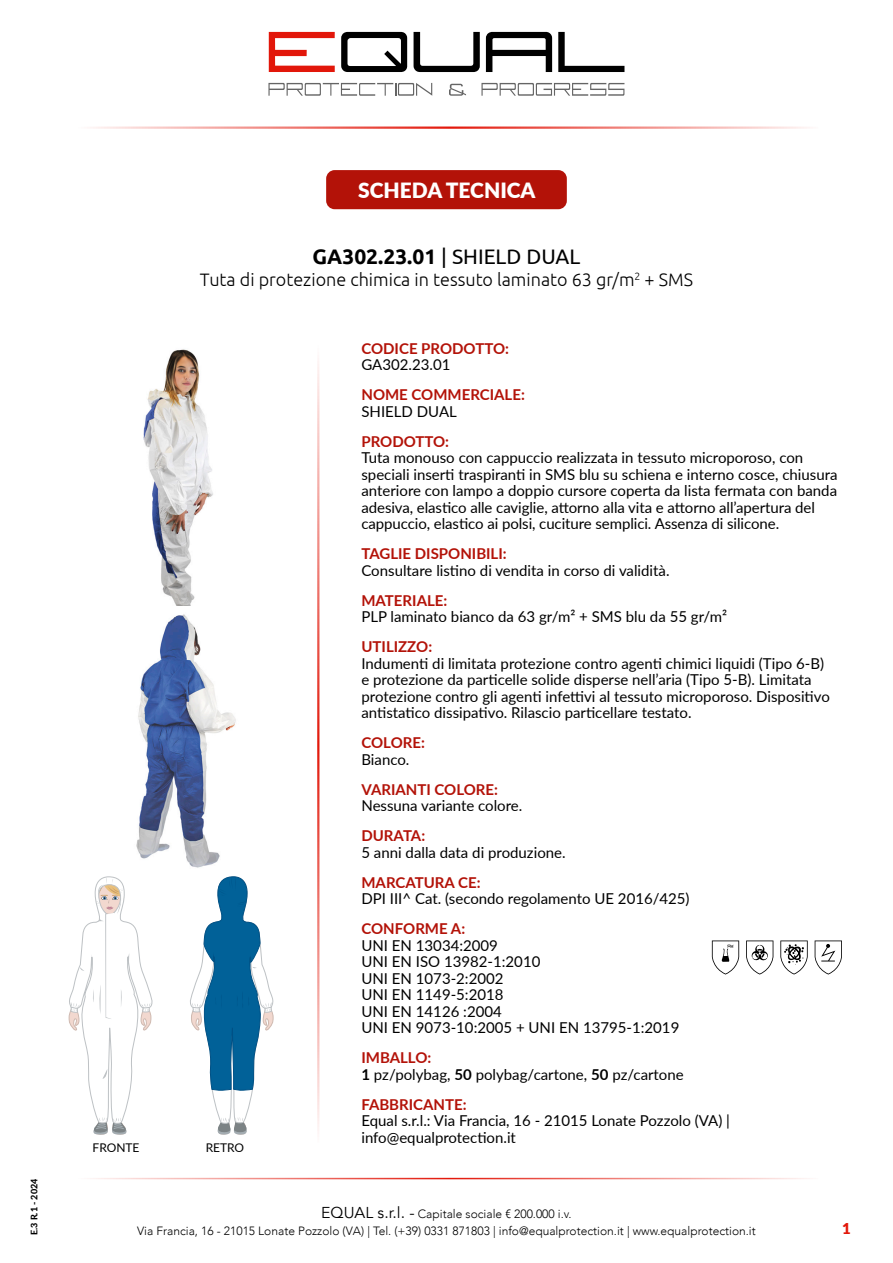
<style>
.page{position:relative;width:893px;height:1263px;background:#fff}
.page>*{position:absolute;margin:0;border:0;box-sizing:border-box;transform-origin:0 0}
.t1{font:700 21px "Ubuntu";color:#000}
.t2{font:900 21px "Lato";color:#fff}
.t3{font:300 18px "Ubuntu";color:#000}
.t4{font:15px/16.5px "Lato";color:#000}
.t5{font:700 15px "Lato";color:#b31208}
.t6{font:900 15px "Lato";color:#e2180a}
.t7{font:300 12px "Avenir";color:#000}
.t8{font:12px "Lato";color:#000}
.t9{font:800 9px "Lato";color:#000}
.s1{font-weight:400}
.s2{font-weight:700}
.s3{font-weight:400;font-size:15.75px}
</style>
<div class="page">
<svg style="left:269px;top:32px;width:66px;height:40px"></svg>
<svg style="left:341px;top:32px;width:66px;height:40px"></svg>
<svg style="left:414px;top:32px;width:66px;height:40px"></svg>
<svg style="left:486px;top:32px;width:66px;height:40px"></svg>
<svg style="left:558px;top:32px;width:66px;height:40px"></svg>
<svg style="left:268px;top:83px;width:164px;height:13px"></svg>
<svg style="left:449px;top:84px;width:17px;height:12px"></svg>
<svg style="left:481px;top:83px;width:143px;height:13px"></svg>
<div style="left:326px;top:170px;width:241px;height:39px;background:#b31208;border-radius:9px"></div>
<hr style="left:317px;top:341px;width:2px;height:802px;background:#e2180a">
<svg style="left:68px;top:876px;width:85px;height:259px"></svg>
<svg style="left:190px;top:876px;width:84px;height:259px"></svg>
<svg style="left:712px;top:940px;width:27px;height:34px"></svg>
<svg style="left:746px;top:940px;width:27px;height:34px"></svg>
<svg style="left:780px;top:940px;width:28px;height:34px"></svg>
<svg style="left:815px;top:940px;width:27px;height:34px"></svg>
<img style="left:143px;top:349px;width:70px;height:256px">
<img style="left:136px;top:614px;width:100px;height:254px">
<p class="t9" style="left:27px;top:1235px;width:58px;rotate:-90deg">E.3 R.1 - 2024</p>
<p class="t2" style="left:358px;top:175px;width:179px">SCHEDA TECNICA</p>
<p class="t1" style="left:313px;top:244px;width:269px">GA302.23.01 <span class="s1">| SHIELD DUAL</span></p>
<p class="t3" style="left:200px;top:268px;width:495px">Tuta di protezione chimica in tessuto laminato 63 gr/m<sup>2</sup> + SMS</p>
<p class="t8" style="left:93px;top:1139px;width:48px">FRONTE</p>
<p class="t8" style="left:206px;top:1139px;width:40px">RETRO</p>
<p class="t5" style="left:361px;top:337px;width:149px">CODICE PRODOTTO:</p>
<p class="t4" style="left:361px;top:356px;width:91px">GA302.23.01</p>
<p class="t5" style="left:361px;top:384px;width:165px">NOME COMMERCIALE:</p>
<p class="t4" style="left:361px;top:402px;width:97px">SHIELD DUAL</p>
<p class="t5" style="left:361px;top:430px;width:89px">PRODOTTO:</p>
<p class="t4" style="left:361px;top:449px;width:478px">Tuta monouso con cappuccio realizzata in tessuto microporoso, con speciali inserti traspiranti in SMS blu su schiena e interno cosce, chiusura anteriore con lampo a doppio cursore coperta da lista fermata con banda adesiva, elastico alle caviglie, attorno alla vita e attorno all’apertura del cappuccio, elastico ai polsi, cuciture semplici. Assenza di silicone.</p>
<p class="t5" style="left:361px;top:543px;width:147px">TAGLIE DISPONIBILI:</p>
<p class="t4" style="left:361px;top:561px;width:310px">Consultare listino di vendita in corso di validità.</p>
<p class="t5" style="left:361px;top:589px;width:87px">MATERIALE:</p>
<p class="t4" style="left:361px;top:608px;width:367px">PLP laminato bianco da 63 gr/m² + SMS blu da 55 gr/m²</p>
<p class="t5" style="left:361px;top:636px;width:72px">UTILIZZO:</p>
<p class="t4" style="left:361px;top:654px;width:470px">Indumenti di limitata protezione contro agenti chimici liquidi (Tipo 6-B) e protezione da particelle solide disperse nell’aria (Tipo 5-B). Limitata protezione contro gli agenti infettivi al tessuto microporoso. Dispositivo antistatico dissipativo. Rilascio particellare testato.</p>
<p class="t5" style="left:361px;top:732px;width:65px">COLORE:</p>
<p class="t4" style="left:361px;top:750px;width:50px">Bianco.</p>
<p class="t5" style="left:361px;top:778px;width:138px">VARIANTI COLORE:</p>
<p class="t4" style="left:361px;top:797px;width:162px">Nessuna variante colore.</p>
<p class="t5" style="left:361px;top:825px;width:65px">DURATA:</p>
<p class="t4" style="left:361px;top:843px;width:206px">5 anni dalla data di produzione.</p>
<p class="t5" style="left:361px;top:871px;width:121px">MARCATURA CE:</p>
<p class="t4" style="left:361px;top:890px;width:330px">DPI III^ Cat. (secondo regolamento UE 2016/425)</p>
<p class="t5" style="left:361px;top:918px;width:105px">CONFORME A:</p>
<p class="t4" style="left:361px;top:936px;width:138px">UNI EN 13034:2009</p>
<p class="t4" style="left:361px;top:953px;width:180px">UNI EN ISO 13982-1:2010</p>
<p class="t4" style="left:361px;top:969px;width:144px">UNI EN 1073-2:2002</p>
<p class="t4" style="left:361px;top:986px;width:144px">UNI EN 1149-5:2018</p>
<p class="t4" style="left:361px;top:1002px;width:142px">UNI EN 14126 :2004</p>
<p class="t4" style="left:361px;top:1019px;width:319px">UNI EN 9073-10:2005 + UNI EN 13795-1:2019</p>
<p class="t5" style="left:361px;top:1047px;width:71px">IMBALLO:</p>
<p class="t4" style="left:361px;top:1065px;width:324px"><span class="s2">1</span> pz/polybag, <span class="s2">50</span> polybag/cartone, <span class="s2">50</span> pz/cartone</p>
<p class="t5" style="left:361px;top:1093px;width:107px">FABBRICANTE:</p>
<p class="t4" style="left:361px;top:1112px;width:370px">Equal s.r.l.: Via Francia, 16 - 21015 Lonate Pozzolo (VA) |</p>
<p class="t4" style="left:361px;top:1128px;width:156px">info@equalprotection.it</p>
<p class="t7" style="left:321px;top:1206px;width:252px"><span class="s3">EQUAL s.r.l. -</span> Capitale sociale € 200.000 i.v.</p>
<p class="t7" style="left:137px;top:1224px;width:620px">Via Francia, 16 - 21015 Lonate Pozzolo (VA) | Tel. (+39) 0331 871803 | info@equalprotection.it | www.equalprotection.it</p>
<p class="t6" style="left:842px;top:1218px;width:10px">1</p>
</div>
